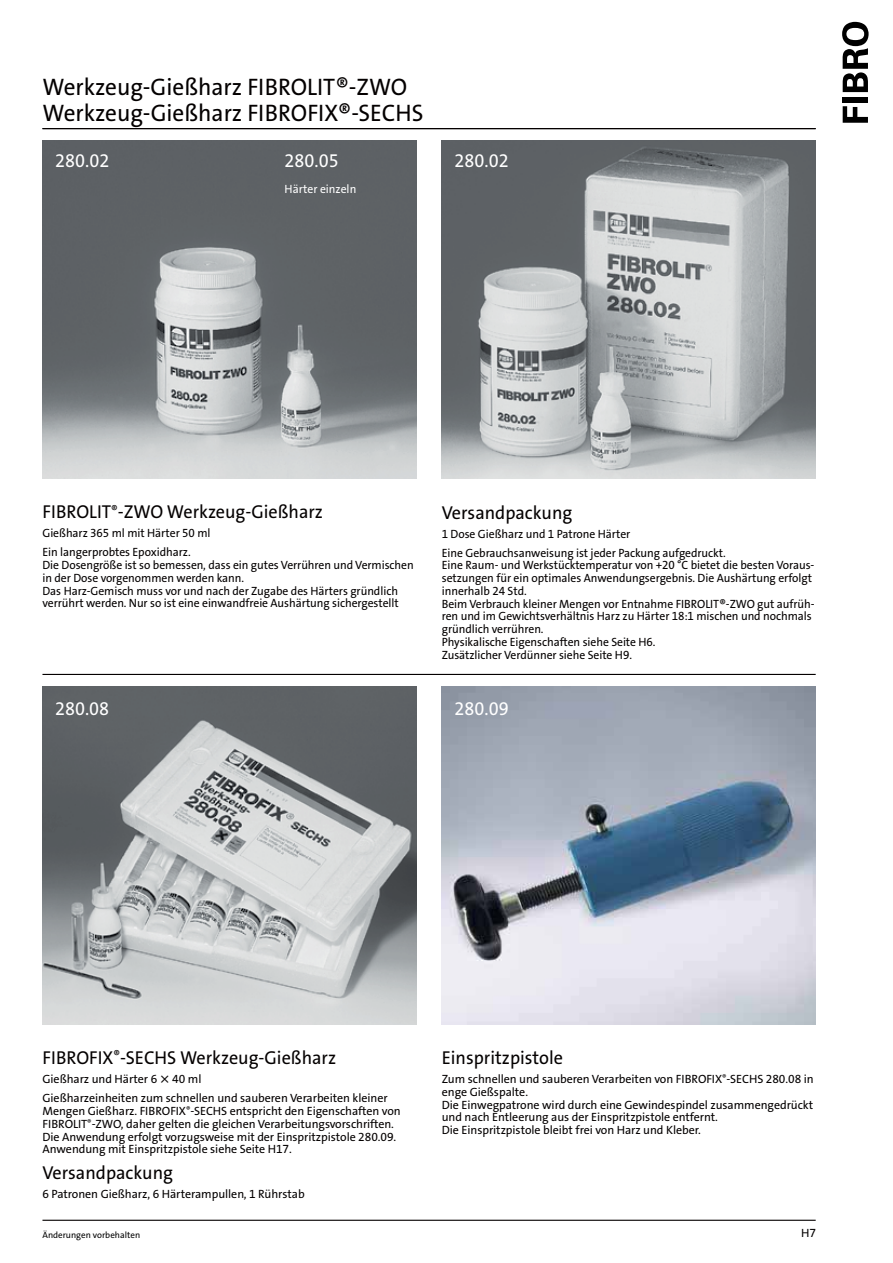
<style>
.page{position:relative;width:893px;height:1263px;background:#fff}
.page>*{position:absolute;margin:0;border:0;box-sizing:border-box;transform-origin:0 0}
.t1{font:24px/25.5px "The Sans LP5 Plain";color:#040000}
.t2{font:18.75px "The Sans LP5 Plain";color:#040000}
.t3{font:18.75px "The Sans LP5 Plain";color:#fff}
.t4{font:12px/12.8px "The Sans LP5 Plain";letter-spacing:-.005em;color:#040000}
.t5{font:12px "The Sans LP5 Plain";color:#fff}
.t6{font:9px "The Sans LP5 Plain";color:#000}
</style>
<div class="page">
<svg style="left:843px;top:106px;width:25px;height:17px"></svg>
<div style="left:842px;top:97px;width:26px;height:6px;background:#000"></div>
<svg style="left:842px;top:22px;width:26px;height:70px"></svg>
<hr style="left:42px;top:1220px;width:774px;height:1px;background:#040000">
<hr style="left:42px;top:128px;width:774px;height:1px;background:#040000">
<img style="left:42px;top:141px;width:374px;height:338px">
<img style="left:42px;top:687px;width:374px;height:338px">
<img style="left:442px;top:141px;width:374px;height:338px">
<img style="left:442px;top:687px;width:374px;height:338px">
<hr style="left:42px;top:674px;width:774px;height:1px;background:#040000">
<h1 class="t1" style="left:42px;top:76px;width:382px">Werkzeug-Gießharz FIBROLIT®-ZWO<br>Werkzeug-Gießharz FIBROFIX®-SECHS</h1>
<h2 class="t3" style="left:55px;top:153px;width:56px">280.02</h2>
<h2 class="t3" style="left:285px;top:153px;width:56px">280.05</h2>
<p class="t5" style="left:285px;top:184px;width:73px">Härter einzeln</p>
<h2 class="t3" style="left:454px;top:153px;width:56px">280.02</h2>
<h2 class="t2" style="left:42px;top:504px;width:282px">FIBROLIT<sup>®</sup>-ZWO Werkzeug-Gießharz</h2>
<p class="t4" style="left:42px;top:525px;width:170px;line-height:19px">Gießharz 365 ml mit Härter 50 ml<br>Ein langerprobtes Epoxidharz.</p>
<p class="t4" style="left:42px;top:560px;width:373px">Die Dosengröße ist so bemessen, dass ein gutes Verrühren und Vermischen in der Dose vorgenommen werden kann.<br>Das Harz-Gemisch muss vor und nach der Zugabe des Härters gründlich verrührt werden. Nur so ist eine einwandfreie Aushärtung sichergestellt</p>
<h2 class="t2" style="left:442px;top:504px;width:132px">Versandpackung</h2>
<p class="t4" style="left:442px;top:525px;width:286px;line-height:19px">1 Dose Gießharz und 1 Patrone Härter<br>Eine Gebrauchsanweisung ist jeder Packung aufgedruckt.</p>
<p class="t4" style="left:442px;top:560px;width:374px">Eine Raum- und Werkstücktemperatur von +20 °C bietet die besten Voraus&shy;setzungen für ein optimales Anwendungsergebnis. Die Aushärtung erfolgt innerhalb 24 Std.<br>Beim Verbrauch kleiner Mengen vor Entnahme FIBROLIT®-ZWO gut aufrüh&shy;ren und im Gewichtsverhältnis Harz zu Härter 18:1 mischen und nochmals gründlich verrühren.<br>Physikalische Eigenschaften siehe Seite H6.<br>Zusätzlicher Verdünner siehe Seite H9.</p>
<h2 class="t3" style="left:55px;top:701px;width:56px">280.08</h2>
<h2 class="t3" style="left:454px;top:701px;width:56px">280.09</h2>
<h2 class="t2" style="left:42px;top:1050px;width:295px">FIBROFIX<sup>®</sup>-SECHS Werkzeug-Gießharz</h2>
<p class="t4" style="left:42px;top:1071px;width:347px;line-height:19px">Gießharz und Härter 6 40 ml<br>Gießharzeinheiten zum schnellen und sauberen Verarbeiten kleiner</p>
<p class="t4" style="left:42px;top:1106px;width:360px">Mengen Gießharz. FIBROFIX<sup>®</sup>-SECHS entspricht den Eigenschaften von FIBROLIT<sup>®</sup>-ZWO, daher gelten die gleichen Verarbeitungsvorschriften.<br>Die Anwendung erfolgt vorzugsweise mit der Einspritzpistole 280.09.<br>Anwendung mit Einspritzpistole siehe Seite H17.</p>
<h2 class="t2" style="left:42px;top:1165px;width:132px">Versandpackung</h2>
<p class="t4" style="left:42px;top:1188px;width:264px">6 Patronen Gießharz, 6 Härterampullen, 1 Rührstab</p>
<p class="t6" style="left:42px;top:1231px;width:99px">Änderungen vorbehalten</p>
<h2 class="t2" style="left:442px;top:1050px;width:123px">Einspritzpistole</h2>
<p class="t4" style="left:442px;top:1074px;width:373px">Zum schnellen und sauberen Verarbeiten von FIBROFIX<sup>®</sup>-SECHS 280.08 in enge Gießspalte.<br>Die Einwegpatrone wird durch eine Gewindespindel zusammengedrückt und nach Entleerung aus der Einspritzpistole entfernt.<br>Die Einspritzpistole bleibt frei von Harz und Kleber.</p>
<p class="t4" style="left:801px;top:1228px;width:16px">H7</p>
</div>
